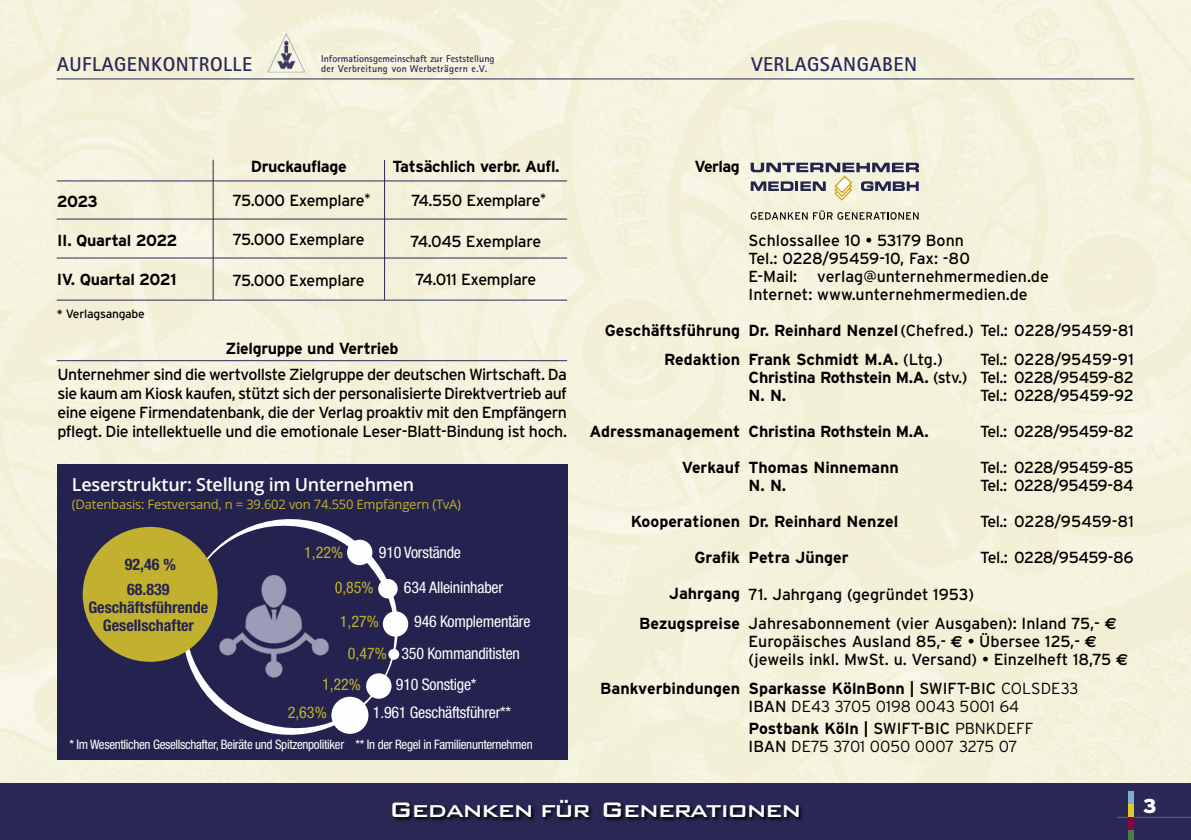
<style>
.page{position:relative;width:1191px;height:840px;background:#fff}
.page>*{position:absolute;margin:0;border:0;box-sizing:border-box;transform-origin:0 0}
.t1{font:500 28px "Bank Gothic BT";letter-spacing:-.04em;color:#fff}
.t2{font:700 20px "Rotis Sans Serif";letter-spacing:.025em;color:#2a2856}
.t3{font:900 20px "Interstate";color:#fff}
.t4{font:600 18px "Open Sans";letter-spacing:-.015em;color:#fefefe}
.t5{font:16px/19.2px "Interstate";letter-spacing:-.02em;color:#000;text-align:justify}
.t6{font:700 16px/29.4px "Interstate";letter-spacing:-.015em;color:#000;text-align:right}
.t7{font:16px/18px "Interstate";color:#000}
.t8{font:300 16px/18px "Interstate";color:#000}
.t9{font:condensed 16px/33.4px "Helvetica Neue";letter-spacing:-.015em;color:#fefefe}
.t10{font:16px/18px "Interstate";letter-spacing:-.04em;color:#000}
.t11{font:700 condensed 16px/24.2px "Helvetica Neue";color:#24234f}
.t12{font:condensed 16px/28.4px "Helvetica Neue";color:#c1b12f}
.t13{font:condensed 13px "Helvetica Neue";letter-spacing:-.025em;color:#fefefe}
.t14{font:13px "Open Sans";letter-spacing:-.015em;color:#c1b12f}
.t15{font:12px "Interstate";letter-spacing:-.02em;color:#000}
.t16{font:700 10px/10px "Rotis Sans Serif";color:#2a2856}
.s1{font-weight:700}
.s2{font-weight:400}
.s3{font-family:"Euro Sans";font-weight:700}
</style>
<div class="page">
<div style="left:0;top:0;width:1191px;height:782px;background:#f4f2dd"></div>
<div style="left:0;top:782px;width:1191px;height:57px;background:#2a2856"></div>
<hr style="left:57px;top:218px;width:510px;height:1px;background:#2a2856">
<hr style="left:57px;top:180px;width:510px;height:1px;background:#2a2856">
<img style="left:267px;top:33px;width:39px;height:40px">
<hr style="left:57px;top:78px;width:1077px;height:1px;background:#2a2856">
<hr style="left:213px;top:159px;width:1px;height:140px;background:#2a2856">
<hr style="left:384px;top:160px;width:1px;height:140px;background:#2a2856">
<div style="left:1128px;top:826px;width:6px;height:13px;background:#468043"></div>
<hr style="left:57px;top:299px;width:510px;height:1px;background:#2a2856">
<hr style="left:57px;top:257px;width:510px;height:1px;background:#2a2856">
<hr style="left:57px;top:360px;width:510px;height:1px;background:#2a2856">
<img style="left:392px;top:791px;width:799px;height:39px">
<svg style="left:750px;top:163px;width:169px;height:39px;background:#bdbbb5"></svg>
<svg style="left:750px;top:212px;width:57px;height:8px"></svg>
<svg style="left:813px;top:210px;width:105px;height:10px"></svg>
<div style="left:58px;top:464px;width:510px;height:295px;background:#24234f"></div>
<svg style="left:170px;top:519px;width:239px;height:216px"></svg>
<div style="left:378px;top:578px;width:20px;height:20px;background:#fefefe;border-radius:50%"></div>
<div style="left:331px;top:696px;width:37px;height:37px;background:#fefefe;border-radius:50%"></div>
<div style="left:388px;top:648px;width:11px;height:11px;background:#fefefe;border-radius:50%"></div>
<div style="left:347px;top:539px;width:25px;height:26px;background:#fefefe;border-radius:50%"></div>
<div style="left:366px;top:673px;width:25px;height:25px;background:#fefefe;border-radius:50%"></div>
<div style="left:383px;top:611px;width:25px;height:25px;background:#fefefe;border-radius:50%"></div>
<img style="left:210px;top:562px;width:128px;height:129px">
<svg style="left:335px;top:581px;width:3px;height:12px"></svg>
<img style="left:323px;top:678px;width:15px;height:13px">
<div style="left:83px;top:526px;width:134px;height:135px;background:#c1b12f;border-radius:50%"></div>
<p class="t16" style="left:321px;top:54px;width:175px">Informationsgemeinschaft zur Feststellung der Verbreitung von Werbeträgern e.V.</p>
<p class="t2" style="left:57px;top:57px;width:197px">AUFLAGENKONTROLLE</p>
<p class="t2" style="left:751px;top:57px;width:167px">VERLAGSANGABEN</p>
<p class="t6" style="left:57px;top:187px;width:43px">2023</p>
<p class="t6" style="left:57px;top:225px;width:122px">II. Quartal 2022</p>
<p class="t6" style="left:392px;top:152px;width:169px">Tatsächlich verbr. Aufl.</p>
<p class="t5" style="left:233px;top:149px;width:139px;line-height:34.2px;text-align:center"><span class="s1">Druckauflage<br></span>75.000 Exemplare<sup>*</sup></p>
<p class="t5" style="left:233px;top:230px;width:133px">75.000 Exemplare</p>
<p class="t5" style="left:410px;top:231px;width:132px">74.045 Exemplare</p>
<p class="t5" style="left:411px;top:191px;width:136px">74.550 Exemplare<sup>*</sup></p>
<p class="t6" style="left:57px;top:265px;width:121px">IV. Quartal 2021</p>
<p class="t5" style="left:233px;top:270px;width:133px">75.000 Exemplare</p>
<p class="t5" style="left:415px;top:270px;width:123px">74.011 Exemplare</p>
<p class="t15" style="left:57px;top:306px;width:90px">* Verlagsangabe</p>
<p class="t6" style="left:225px;top:333px;width:174px">Zielgruppe und Vertrieb</p>
<p class="t5" style="left:57px;top:364px;width:511px">Unternehmer sind die wertvollste Zielgruppe der deutschen Wirtschaft. Da sie kaum am Kiosk kaufen, stützt sich der personalisierte Direktvertrieb auf eine eigene Firmendatenbank, die der Verlag proaktiv mit den Empfängern pflegt. Die intellektuelle und die emotionale Leser-Blatt-Bindung ist hoch.</p>
<p class="t4" style="left:72px;top:474px;width:344px">Leserstruktur: Stellung im Unternehmen</p>
<p class="t14" style="left:72px;top:497px;width:390px">(Datenbasis: Festversand, n = 39.602 von 74.550 Empfängern (TvA)</p>
<p class="t12" style="left:304px;top:539px;width:41px">1,22%</p>
<p class="t9" style="left:379px;top:536px;width:84px">910 Vorstände</p>
<p class="t12" style="left:335px;top:574px;width:41px">0,85%</p>
<p class="t12" style="left:340px;top:607px;width:41px">1,27%</p>
<p class="t12" style="left:348px;top:640px;width:41px">0,47%</p>
<p class="t12" style="left:288px;top:670px;width:75px;text-indent:34px">1,22%<br>2,63%</p>
<p class="t13" style="left:69px;top:738px;width:465px">* Im Wesentlichen Gesellschafter, Beiräte und Spitzenpolitiker ** In der Regel in Familienunternehmen</p>
<p class="t11" style="left:125px;top:551px;width:52px">92,46 %<br>68.839</p>
<p class="t11" style="left:88px;top:596px;width:121px;line-height:18px;text-align:center">Geschäftsführende<br>Gesellschafter</p>
<p class="t9" style="left:414px;top:572px;width:118px;text-indent:-10px">634 Alleininhaber<br>946 Komplementäre</p>
<p class="t9" style="left:401px;top:637px;width:120px">350 Kommanditisten</p>
<p class="t9" style="left:373px;top:670px;width:140px;line-height:28.4px;text-indent:23px">910 Sonstige*<br>1.961 Geschäftsführer**</p>
<p class="t6" style="left:694px;top:152px;width:47px">Verlag</p>
<p class="t6" style="left:605px;top:315px;width:137px">Geschäftsführung<br>Redaktion</p>
<p class="t6" style="left:589px;top:416px;width:152px">Adressmanagement</p>
<p class="t6" style="left:682px;top:452px;width:60px">Verkauf</p>
<p class="t6" style="left:631px;top:506px;width:111px">Kooperationen</p>
<p class="t6" style="left:694px;top:542px;width:47px">Grafik</p>
<p class="t6" style="left:639px;top:578px;width:102px">Jahrgang<br>Bezugspreise</p>
<p class="t6" style="left:600px;top:673px;width:141px">Bankverbindungen</p>
<p class="t7" style="left:748px;top:231px;width:302px">Schlossallee 10 • 53179 Bonn<br>Tel.: 0228/95459-10, Fax: -80<br>E-Mail: verlag@unternehmermedien.de Internet: www.unternehmermedien.de</p>
<p class="t5" style="left:748px;top:316px;width:387px;line-height:28.8px"><span class="s1">Dr. Reinhard Nenzel</span>(Chefred.) Tel.: 0228/95459-81<br><span class="s1">Frank Schmidt M.A.</span> (Ltg.)</p>
<p class="t6" style="left:748px;top:368px;width:220px;line-height:18px;text-align:left">Christina Rothstein M.A. <span class="s2">(stv.)<br></span>N. N.</p>
<p class="t6" style="left:748px;top:417px;width:182px">Christina Rothstein M.A.</p>
<p class="t6" style="left:748px;top:458px;width:152px;line-height:18px;text-align:left">Thomas Ninnemann<br>N. N.</p>
<p class="t6" style="left:748px;top:507px;width:151px">Dr. Reinhard Nenzel</p>
<p class="t6" style="left:748px;top:543px;width:102px">Petra Jünger</p>
<p class="t7" style="left:748px;top:579px;width:369px;line-height:29.4px">71. Jahrgang (gegründet 1953)<br>Jahresabonnement (vier Ausgaben): Inland 75,- <span class="s3">€</span></p>
<p class="t7" style="left:748px;top:632px;width:381px">Europäisches Ausland 85,- <span class="s3">€</span> • Übersee 125,- <span class="s3">€ </span>(jeweils inkl. MwSt. u. Versand) • Einzelheft 18,75 <span class="s3">€</span></p>
<p class="t8" style="left:748px;top:679px;width:331px"><span class="s1">Sparkasse KölnBonn |</span> <span class="s2">SWIFT-BIC</span> COLSDE33<br><span class="s2">IBAN</span> DE43 3705 0198 0043 5001 64</p>
<p class="t8" style="left:748px;top:718px;width:286px"><span class="s1">Postbank Köln |</span> <span class="s2">SWIFT-BIC</span> PBNKDEFF<br><span class="s2">IBAN</span> DE75 3701 0050 0007 3275 07</p>
<p class="t5" style="left:980px;top:350px;width:155px;line-height:18px">Tel.: 0228/95459-91<br>Tel.: 0228/95459-82<br>Tel.: 0228/95459-92</p>
<p class="t10" style="left:980px;top:422px;width:155px">Tel.: 0228/95459-82</p>
<p class="t10" style="left:980px;top:458px;width:155px">Tel.: 0228/95459-85<br>Tel.: 0228/95459-84</p>
<p class="t5" style="left:980px;top:512px;width:155px">Tel.: 0228/95459-81</p>
<p class="t10" style="left:980px;top:548px;width:155px">Tel.: 0228/95459-86</p>
<p class="t1" style="left:389px;top:790px;width:414px">Gedanken für Generationen</p>
<p class="t3" style="left:1142px;top:794px;width:15px">3</p>
</div>
